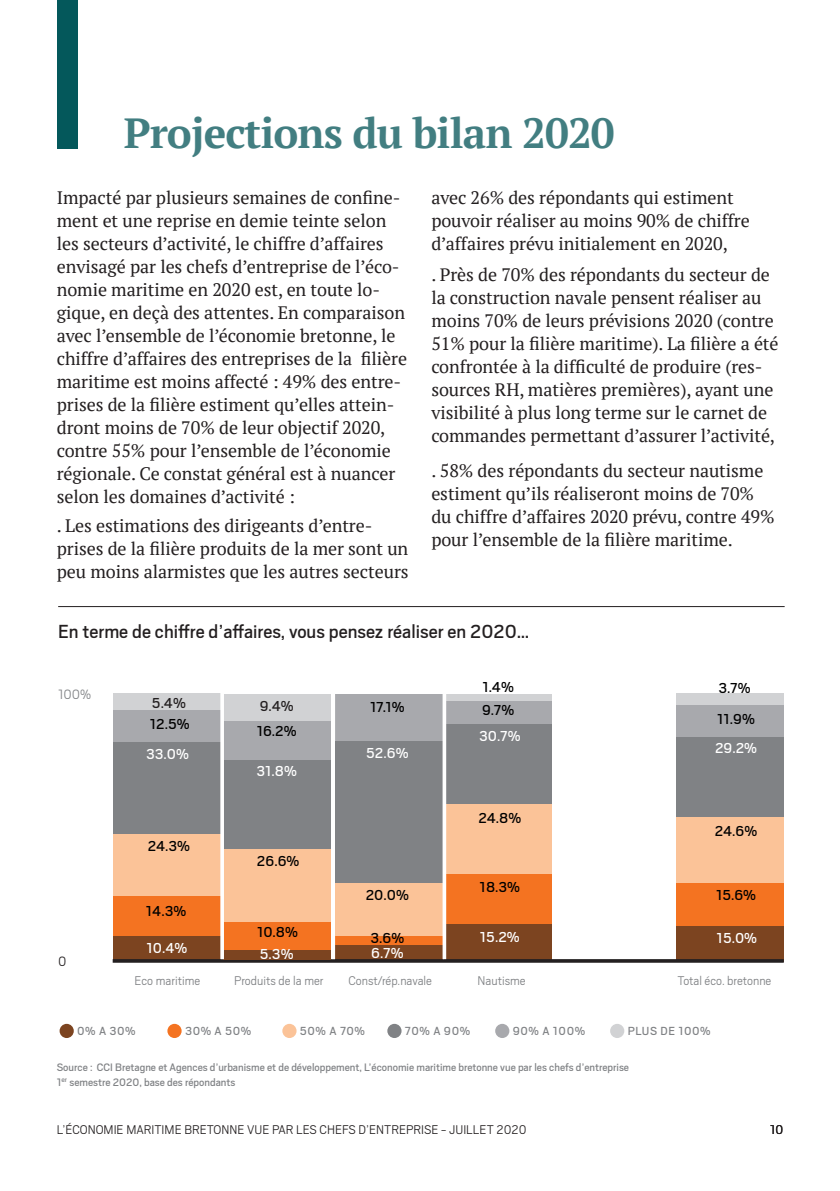
<style>
.page{position:relative;width:840px;height:1191px;background:#fff}
.page>*{position:absolute;margin:0;border:0;box-sizing:border-box;transform-origin:0 0}
.t1{font:700 42px "PT Serif";letter-spacing:-.02em;color:#427e81}
.titre_graphique{font:21px "Scout";color:#231f20}
.Texte_courant{font:18px/23px "PT Serif";letter-spacing:-.005em;color:#231f20}
.t2{font:16px "Scout";color:#000}
.t3{font:16px "Scout";color:#fff}
.t4{font:16px "Scout";color:#231f20}
.t5{font:300 15px "Scout";color:#808285}
.t6{font:300 15px "Scout";color:#231f20}
.t7{font:300 14px "Scout";color:#808285}
.t8{font:300 14px "Scout";color:#231f20}
.Légende_graph_carte{font:13px "Scout";letter-spacing:.04em;color:#808285}
.Source{font:12px/15px "Scout";color:#808285}
</style>
<div class="page">
<div style="left:223px;top:721px;width:108px;height:40px;background:#a8a9ad"></div>
<div style="left:223px;top:761px;width:108px;height:88px;background:#808285"></div>
<div style="left:113px;top:896px;width:108px;height:40px;background:#f47321"></div>
<div style="left:113px;top:693px;width:108px;height:19px;background:#d1d2d4"></div>
<div style="left:113px;top:936px;width:108px;height:24px;background:#7c4420"></div>
<div style="left:223px;top:912px;width:108px;height:37px;background:#f47321"></div>
<div style="left:334px;top:944px;width:108px;height:16px;background:#7c4420"></div>
<div style="left:444px;top:923px;width:108px;height:37px;background:#7c4420"></div>
<div style="left:675px;top:925px;width:108px;height:36px;background:#7c4420"></div>
<div style="left:675px;top:882px;width:108px;height:43px;background:#f47321"></div>
<div style="left:444px;top:874px;width:108px;height:49px;background:#f47321"></div>
<div style="left:334px;top:936px;width:108px;height:8px;background:#f47321"></div>
<div style="left:223px;top:849px;width:108px;height:72px;background:#fbc398"></div>
<hr style="left:113px;top:959px;width:670px;height:3px;background:#231f20">
<div style="left:223px;top:694px;width:108px;height:27px;background:#d1d2d4"></div>
<div style="left:334px;top:694px;width:108px;height:47px;background:#a8a9ad"></div>
<hr style="left:331px;top:682px;width:4px;height:277px;background:#fff">
<div style="left:444px;top:694px;width:108px;height:7px;background:#d1d2d4"></div>
<div style="left:675px;top:693px;width:108px;height:12px;background:#d1d2d4"></div>
<div style="left:57px;top:0;width:20px;height:149px;background:#04585b"></div>
<hr style="left:58px;top:606px;width:726px;height:1px;background:#231f20">
<div style="left:60px;top:1023px;width:14px;height:15px;background:#7c4420;border-radius:50%"></div>
<div style="left:167px;top:1023px;width:14px;height:15px;background:#f47321;border-radius:50%"></div>
<div style="left:282px;top:1023px;width:14px;height:15px;background:#fbc398;border-radius:50%"></div>
<div style="left:113px;top:710px;width:108px;height:32px;background:#a8a9ad"></div>
<div style="left:113px;top:742px;width:108px;height:92px;background:#808285"></div>
<div style="left:113px;top:834px;width:108px;height:62px;background:#fbc398"></div>
<div style="left:223px;top:949px;width:108px;height:10px;background:#7c4420"></div>
<div style="left:334px;top:740px;width:108px;height:142px;background:#808285"></div>
<div style="left:334px;top:883px;width:108px;height:53px;background:#fbc398"></div>
<div style="left:444px;top:701px;width:108px;height:23px;background:#a8a9ad"></div>
<div style="left:444px;top:724px;width:108px;height:81px;background:#808285"></div>
<div style="left:444px;top:805px;width:108px;height:69px;background:#fbc398"></div>
<svg style="left:442px;top:694px;width:4px;height:265px"></svg>
<div style="left:675px;top:705px;width:108px;height:32px;background:#a8a9ad"></div>
<div style="left:675px;top:737px;width:108px;height:80px;background:#808285"></div>
<div style="left:675px;top:817px;width:108px;height:65px;background:#fbc398"></div>
<div style="left:387px;top:1023px;width:14px;height:15px;background:#808285;border-radius:50%"></div>
<div style="left:495px;top:1023px;width:14px;height:15px;background:#a8a9ad;border-radius:50%"></div>
<div style="left:609px;top:1023px;width:15px;height:15px;background:#d1d2d4;border-radius:50%"></div>
<svg style="left:220px;top:693px;width:4px;height:266px"></svg>
<p class="t1" style="left:124px;top:105px;width:492px">Projections du bilan 2020</p>
<p class="Texte_courant" style="left:57px;top:186px;width:352px">Impacté par plusieurs semaines de confine&shy;ment et une reprise en demie teinte selon les secteurs d’activité, le chiffre d’affaires envisagé par les chefs d’entreprise de l’éco&shy;nomie maritime en 2020 est, en toute lo&shy;gique, en deçà des attentes. En comparaison avec l’ensemble de l’économie bretonne, le chiffre d’affaires des entreprises de la filière maritime est moins affecté : 49% des entre&shy;prises de la filière estiment qu’elles attein&shy;dront moins de 70% de leur objectif 2020, contre 55% pour l’ensemble de l’économie régionale. Ce constat général est à nuancer selon les domaines d’activité :</p>
<p class="Texte_courant" style="left:57px;top:514px;width:353px">. Les estimations des dirigeants d’entre&shy;prises de la filière produits de la mer sont un peu moins alarmistes que les autres secteurs</p>
<p class="Texte_courant" style="left:431px;top:186px;width:320px">avec 26% des répondants qui estiment pouvoir réaliser au moins 90% de chiffre d’affaires prévu initialement en 2020,</p>
<p class="Texte_courant" style="left:431px;top:263px;width:348px">. Près de 70% des répondants du secteur de la construction navale pensent réaliser au moins 70% de leurs prévisions 2020 (contre 51% pour la filière maritime). La filière a été confrontée à la difficulté de produire (res&shy;sources RH, matières premières), ayant une visibilité à plus long terme sur le carnet de commandes permettant d’assurer l’activité,</p>
<p class="Texte_courant" style="left:431px;top:459px;width:344px">. 58% des répondants du secteur nautisme estiment qu’ils réaliseront moins de 70% du chiffre d’affaires 2020 prévu, contre 49% pour l’ensemble de la filière maritime.</p>
<p class="titre_graphique" style="left:58px;top:618px;width:472px">En terme de chiffre d’affaires, vous pensez réaliser en 2020…</p>
<p class="t5" style="left:58px;top:684px;width:35px">100%</p>
<p class="t6" style="left:58px;top:951px;width:10px">0</p>
<p class="t4" style="left:152px;top:692px;width:35px">5.4%</p>
<p class="t2" style="left:150px;top:713px;width:41px">12.5%</p>
<p class="t3" style="left:146px;top:744px;width:44px">33.0%</p>
<p class="t2" style="left:148px;top:836px;width:44px">24.3%</p>
<p class="t2" style="left:146px;top:900px;width:42px">14.3%</p>
<p class="t3" style="left:146px;top:937px;width:42px">10.4%</p>
<p class="t4" style="left:259px;top:695px;width:35px">9.4%</p>
<p class="t2" style="left:256px;top:721px;width:41px">16.2%</p>
<p class="t3" style="left:256px;top:760px;width:42px">31.8%</p>
<p class="t2" style="left:257px;top:850px;width:44px">26.6%</p>
<p class="t2" style="left:257px;top:921px;width:42px">10.8%</p>
<p class="t3" style="left:260px;top:943px;width:35px">5.3%</p>
<p class="t2" style="left:482px;top:677px;width:33px">1.4%</p>
<p class="t2" style="left:481px;top:700px;width:34px">9.7%</p>
<p class="t3" style="left:479px;top:725px;width:43px">30.7%</p>
<p class="t2" style="left:370px;top:696px;width:36px">17.1%</p>
<p class="t2" style="left:472px;top:696px;width:42px">74.2%</p>
<p class="t3" style="left:366px;top:743px;width:44px">52.6%</p>
<p class="t2" style="left:365px;top:884px;width:45px">20.0%</p>
<p class="t2" style="left:370px;top:927px;width:35px">3.6%</p>
<p class="t3" style="left:371px;top:943px;width:34px">6.7%</p>
<p class="t2" style="left:478px;top:807px;width:44px">24.8%</p>
<p class="t2" style="left:479px;top:877px;width:42px">18.3%</p>
<p class="t3" style="left:479px;top:926px;width:41px">15.2%</p>
<p class="t2" style="left:718px;top:677px;width:34px">3.7%</p>
<p class="t2" style="left:716px;top:708px;width:39px">11.9%</p>
<p class="t3" style="left:714px;top:738px;width:44px">29.2%</p>
<p class="t2" style="left:714px;top:820px;width:44px">24.6%</p>
<p class="t2" style="left:715px;top:885px;width:42px">15.6%</p>
<p class="t3" style="left:716px;top:927px;width:42px">15.0%</p>
<p class="t7" style="left:134px;top:972px;width:67px">Eco maritime</p>
<p class="t7" style="left:234px;top:972px;width:91px">Produits de la mer</p>
<p class="t7" style="left:348px;top:972px;width:85px">Const/rép.navale</p>
<p class="t7" style="left:477px;top:972px;width:50px">Nautisme</p>
<p class="t7" style="left:677px;top:972px;width:95px">Total éco. bretonne</p>
<p class="Légende_graph_carte" style="left:77px;top:1023px;width:60px">0% A 30%</p>
<p class="Légende_graph_carte" style="left:185px;top:1023px;width:68px">30% A 50%</p>
<p class="Légende_graph_carte" style="left:300px;top:1023px;width:67px">50% A 70%</p>
<p class="Légende_graph_carte" style="left:405px;top:1023px;width:67px">70% A 90%</p>
<p class="Légende_graph_carte" style="left:512px;top:1023px;width:74px">90% A 100%</p>
<p class="Légende_graph_carte" style="left:627px;top:1023px;width:84px">PLUS DE 100%</p>
<p class="Source" style="left:57px;top:1058px;width:573px">Source : CCI Bretagne et Agences d’urbanisme et de développement, L’économie maritime bretonne vue par les chefs d’entreprise<br>1<sup>er</sup> semestre 2020, base des répondants</p>
<p class="t8" style="left:57px;top:1120px;width:471px">L’ÉCONOMIE MARITIME BRETONNE VUE PAR LES CHEFS D’ENTREPRISE - JUILLET 2020</p>
<p class="t8" style="left:769px;top:1120px;width:15px">10</p>
</div>
